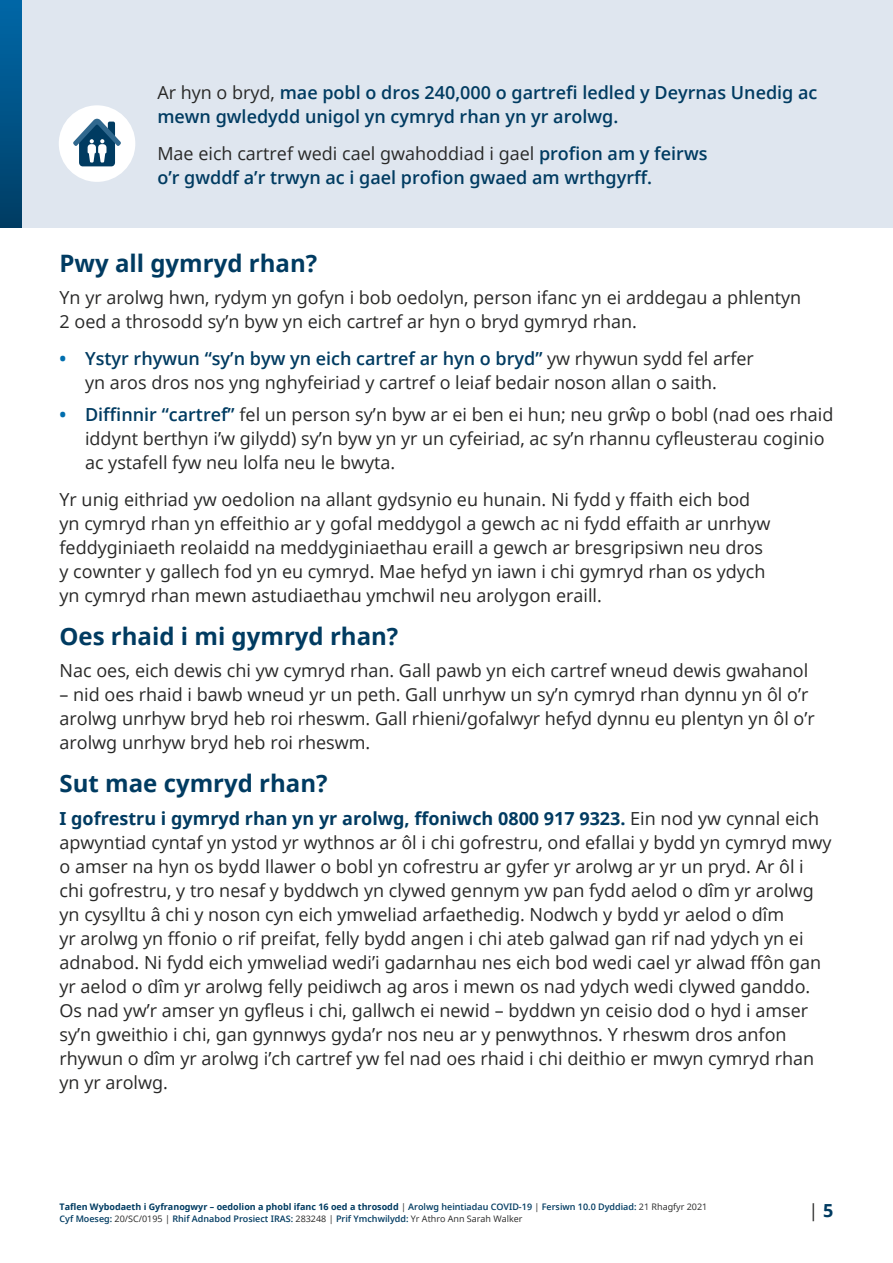
<style>
.page{position:relative;width:893px;height:1263px;background:#fff}
.page>*{position:absolute;margin:0;border:0;box-sizing:border-box;transform-origin:0 0}
.t1{font:700 24px "Open Sans";color:#003b61}
.Body_Text{font:18px/24px "Open Sans";color:#282827}
.Body_Text-2{font:600 18px/24px "Open Sans";color:#003b61}
.t2{font:600 9px/12px "Open Sans";color:#003b61}
.s1{font-weight:400;color:#282827}
.s2{font-weight:700;color:#006eae}
.s3{font-weight:600;color:#003b61}
.s4{font-weight:700;color:#003b61}
.s5{font-weight:700}
</style>
<div class="page">
<div style="left:0;top:0;width:893px;height:228px;background:#dfe6ef"></div>
<div style="left:0;top:0;width:21px;height:228px;background:linear-gradient(to bottom,#0068a8,#003e65)"></div>
<div style="left:59px;top:105px;width:76px;height:77px;background:#fff;border-radius:50%"></div>
<svg style="left:73px;top:118px;width:48px;height:48px"></svg>
<p class="Body_Text-2" style="left:157px;top:80px;width:662px"><span class="s1">Ar hyn o bryd,</span> mae pobl o dros 240,000 o gartrefi ledled y Deyrnas Unedig ac mewn gwledydd unigol yn cymryd rhan yn yr arolwg.</p>
<p class="Body_Text-2" style="left:157px;top:141px;width:552px"><span class="s1">Mae eich cartref wedi cael gwahoddiad i gael</span> profion am y feirws o’r gwddf a’r trwyn ac i gael profion gwaed am wrthgyrff.</p>
<h2 class="t1" style="left:60px;top:246px;width:259px">Pwy all gymryd rhan?</h2>
<p class="Body_Text" style="left:60px;top:285px;width:743px">Yn yr arolwg hwn, rydym yn gofyn i bob oedolyn, person ifanc yn ei arddegau a phlentyn<br>2 oed a throsodd sy’n byw yn eich cartref ar hyn o bryd gymryd rhan.</p>
<p class="Body_Text" style="left:85px;top:346px;width:670px;text-indent:-26px"><span class="s2">•</span> <span class="s3">Ystyr rhywun “sy’n byw yn eich cartref ar hyn o bryd”</span> yw rhywun sydd fel arfer yn aros dros nos yng nghyfeiriad y cartref o leiaf bedair noson allan o saith.</p>
<p class="Body_Text" style="left:85px;top:402px;width:750px;text-indent:-26px"><span class="s2">•</span> <span class="s3">Diffinnir “cartref”</span> fel un person sy’n byw ar ei ben ei hun; neu grŵp o bobl (nad oes rhaid iddynt berthyn i’w gilydd) sy’n byw yn yr un cyfeiriad, ac sy’n rhannu cyfleusterau coginio ac ystafell fyw neu lolfa neu le bwyta.</p>
<p class="Body_Text" style="left:60px;top:487px;width:713px">Yr unig eithriad yw oedolion na allant gydsynio eu hunain. Ni fydd y ffaith eich bod yn cymryd rhan yn effeithio ar y gofal meddygol a gewch ac ni fydd effaith ar unrhyw feddyginiaeth reolaidd na meddyginiaethau eraill a gewch ar bresgripsiwn neu dros y cownter y gallech fod yn eu cymryd. Mae hefyd yn iawn i chi gymryd rhan os ydych yn cymryd rhan mewn astudiaethau ymchwil neu arolygon eraill.</p>
<h2 class="t1" style="left:60px;top:619px;width:340px">Oes rhaid i mi gymryd rhan?</h2>
<p class="Body_Text" style="left:60px;top:658px;width:750px">Nac oes, eich dewis chi yw cymryd rhan. Gall pawb yn eich cartref wneud dewis gwahanol</p>
<p class="Body_Text" style="left:60px;top:682px;width:757px">– nid oes rhaid i bawb wneud yr un peth. Gall unrhyw un sy’n cymryd rhan dynnu yn ôl o’r arolwg unrhyw bryd heb roi rheswm. Gall rhieni/gofalwyr hefyd dynnu eu plentyn yn ôl o’r arolwg unrhyw bryd heb roi rheswm.</p>
<h2 class="t1" style="left:60px;top:766px;width:270px">Sut mae cymryd rhan?</h2>
<p class="Body_Text" style="left:60px;top:806px;width:773px"><span class="s4">I gofrestru i gymryd rhan yn yr arolwg, ffoniwch 0800 917 9323.</span> Ein nod yw cynnal eich apwyntiad cyntaf yn ystod yr wythnos ar ôl i chi gofrestru, ond efallai y bydd yn cymryd mwy o amser na hyn os bydd llawer o bobl yn cofrestru ar gyfer yr arolwg ar yr un pryd. Ar ôl i chi gofrestru, y tro nesaf y byddwch yn clywed gennym yw pan fydd aelod o dîm yr arolwg yn cysylltu â chi y noson cyn eich ymweliad arfaethedig. Nodwch y bydd yr aelod o dîm<br>yr arolwg yn ffonio o rif preifat, felly bydd angen i chi ateb galwad gan rif nad ydych yn ei adnabod. Ni fydd eich ymweliad wedi’i gadarnhau nes eich bod wedi cael yr alwad ffôn gan yr aelod o dîm yr arolwg felly peidiwch ag aros i mewn os nad ydych wedi clywed ganddo.<br>Os nad yw’r amser yn gyfleus i chi, gallwch ei newid – byddwn yn ceisio dod o hyd i amser sy’n gweithio i chi, gan gynnwys gyda’r nos neu ar y penwythnos. Y rheswm dros anfon rhywun o dîm yr arolwg i’ch cartref yw fel nad oes rhaid i chi deithio er mwyn cymryd rhan yn yr arolwg.</p>
<p class="t2" style="left:60px;top:1201px;width:649px"><span class="s5">Taflen Wybodaeth i Gyfranogwyr – oedolion a phobl ifanc 16 oed a throsodd</span> <span class="s1">|</span> Arolwg heintiadau COVID-19 <span class="s1">|</span> Fersiwn 10.0 Dyddiad: <span class="s1">21 Rhagfyr 2021<br></span>Cyf Moeseg: <span class="s1">20/SC/0195 |</span> Rhif Adnabod Prosiect IRAS: <span class="s1">283248 |</span> Prif Ymchwilydd: <span class="s1">Yr Athro Ann Sarah Walker</span></p>
<p class="Body_Text" style="left:809px;top:1198px;width:26px">| <span class="s4">5</span></p>
</div>
